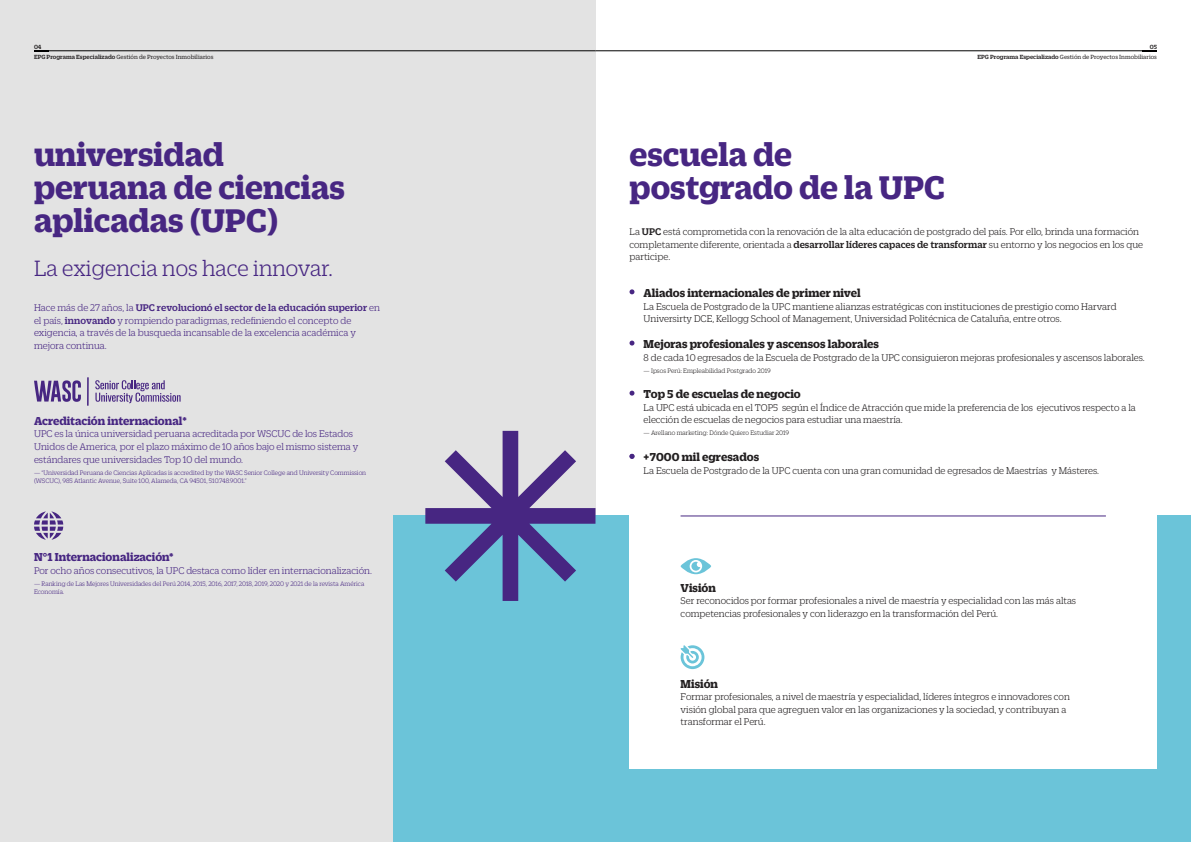
<style>
.page{position:relative;width:1191px;height:842px;background:#fff}
.page>*{position:absolute;margin:0;border:0;box-sizing:border-box;transform-origin:0 0}
.t1{font:700 35.5px/33px "Zizou Slab";color:#472682}
.t2{font:300 24px "Zizou Slab";color:#472682}
.t3{font:700 12.5px "Zizou Slab";color:#221f20}
.t4{font:700 12.5px "Zizou Slab";color:#472682}
.t5{font:300 10.5px/12.6px "Zizou Slab";color:#221f20}
.t6{font:300 10.5px/12.6px "Zizou Slab";color:#472682}
.t7{font:300 7px/8.4px "Zizou Slab";color:#472682}
.t8{font:300 7px "Zizou Slab";color:#221f20}
.t9{font:6.5px "Zizou Slab";color:#221f20}
.t10{font:500 6.5px "Zizou Slab";color:#221f20}
.s1{font-weight:500}
</style>
<div class="page">
<div style="left:0;top:0;width:595px;height:842px;background:#e3e3e3"></div>
<hr style="left:595px;top:51px;width:562px;height:1px;background:#000">
<hr style="left:34px;top:51px;width:561px;height:1px;background:#000">
<div style="left:393px;top:516px;width:798px;height:326px;background:#6bc4d9"></div>
<div style="left:629px;top:502px;width:528px;height:266px;background:#fff"></div>
<svg style="left:425px;top:431px;width:170px;height:170px"></svg>
<hr style="left:680px;top:516px;width:426px;height:1px;background:#472682">
<svg style="left:629px;top:289px;width:5px;height:5px"></svg>
<svg style="left:629px;top:341px;width:5px;height:5px"></svg>
<svg style="left:629px;top:391px;width:5px;height:5px"></svg>
<svg style="left:629px;top:454px;width:5px;height:5px"></svg>
<svg style="left:680px;top:558px;width:31px;height:16px"></svg>
<svg style="left:680px;top:645px;width:24px;height:24px"></svg>
<svg style="left:34px;top:511px;width:29px;height:29px"></svg>
<svg style="left:34px;top:380px;width:47px;height:22px"></svg>
<svg style="left:95px;top:380px;width:86px;height:23px"></svg>
<hr style="left:87px;top:377px;width:2px;height:29px;background:#472682">
<p class="t10" style="left:34px;top:43px;width:9px">04</p>
<p class="t10" style="left:1149px;top:43px;width:9px">05</p>
<p class="t9" style="left:34px;top:52px;width:181px"><span class="s1">EPG Programa Especializado</span> Gestión de Proyectos Inmobiliarios</p>
<p class="t9" style="left:977px;top:52px;width:181px"><span class="s1">EPG Programa Especializado</span> Gestión de Proyectos Inmobiliarios</p>
<h1 class="t1" style="left:34px;top:135px;width:312px">universidad peruana de ciencias aplicadas (UPC)</h1>
<h2 class="t2" style="left:34px;top:254px;width:300px">La exigencia nos hace innovar.</h2>
<p class="t6" style="left:34px;top:301px;width:347px">Hace más de 27 años, la <span class="s1">UPC revolucionó el sector de la educación superior</span> en el país, <span class="s1">innovando</span> y rompiendo paradigmas, redefiniendo el concepto de exigencia, a través de la busqueda incansable de la excelencia académica y mejora continua.</p>
<p class="t4" style="left:34px;top:412px;width:154px">Acreditación internacional*</p>
<p class="t6" style="left:34px;top:427px;width:326px">UPC es la única universidad peruana acreditada por WSCUC de los Estados<br>Unidos de America, por el plazo máximo de 10 años bajo el mismo sistema y estándares que universidades Top 10 del mundo.</p>
<p class="t7" style="left:34px;top:468px;width:334px">— “Universidad Peruana de Ciencias Aplicadas is accredited by the WASC Senior College and University Commission (WSCUC), 985 Atlantic Avenue, Suite 100, Alameda, CA 94501, 510.748.9001.”</p>
<p class="t4" style="left:34px;top:548px;width:141px">N°1 Internacionalización*</p>
<p class="t6" style="left:34px;top:563px;width:339px">Por ocho años consecutivos, la UPC destaca como líder en internacionalización.</p>
<p class="t7" style="left:34px;top:579px;width:332px">— Ranking de Las Mejores Universidades del Perú 2014, 2015, 2016, 2017, 2018, 2019, 2020 y 2021 de la revista América<br>Economía.</p>
<h1 class="t1" style="left:629px;top:135px;width:317px">escuela de postgrado de la UPC</h1>
<p class="t5" style="left:629px;top:225px;width:515px">La <span class="s1">UPC</span> está comprometida con la renovación de la alta educación de postgrado del país. Por ello, brinda una formación completamente diferente, orientada a <span class="s1">desarrollar líderes capaces de transformar</span> su entorno y los negocios en los que participe.</p>
<p class="t3" style="left:643px;top:284px;width:218px">Aliados internacionales de primer nivel</p>
<p class="t5" style="left:643px;top:299px;width:474px">La Escuela de Postgrado de la UPC mantiene alianzas estratégicas con instituciones de prestigio como Harvard<br>Universirty DCE, Kellogg School of Management, Universidad Politécnica de Cataluña, entre otros.</p>
<p class="t3" style="left:643px;top:336px;width:237px">Mejoras profesionales y ascensos laborales</p>
<p class="t5" style="left:643px;top:350px;width:503px">8 de cada 10 egresados de la Escuela de Postgrado de la UPC consiguieron mejoras profesionales y ascensos laborales.</p>
<p class="t8" style="left:643px;top:366px;width:128px">— Ipsos Perú: Empleabilidad Postgrado 2019</p>
<p class="t3" style="left:643px;top:386px;width:159px">Top 5 de escuelas de negocio</p>
<p class="t5" style="left:643px;top:401px;width:494px">La UPC está ubicada en el TOP5 según el Índice de Atracción que mide la preferencia de los ejecutivos respecto a la elección de escuelas de negocios para estudiar una maestría.</p>
<p class="t8" style="left:643px;top:429px;width:147px">— Arellano marketing: Dónde Quiero Estudiar 2019</p>
<p class="t3" style="left:643px;top:449px;width:117px">+ 7000 mil egresados</p>
<p class="t5" style="left:643px;top:464px;width:457px">La Escuela de Postgrado de la UPC cuenta con una gran comunidad de egresados de Maestrías y Másteres.</p>
<p class="t3" style="left:680px;top:579px;width:37px">Visión</p>
<p class="t5" style="left:680px;top:594px;width:397px">Ser reconocidos por formar profesionales a nivel de maestría y especialidad con las más altas competencias profesionales y con liderazgo en la transformación del Perú.</p>
<p class="t3" style="left:680px;top:675px;width:39px">Misión</p>
<p class="t5" style="left:680px;top:690px;width:391px">Formar profesionales, a nivel de maestría y especialidad, líderes íntegros e innovadores con visión global para que agreguen valor en las organizaciones y la sociedad, y contribuyan a transformar el Perú.</p>
</div>
